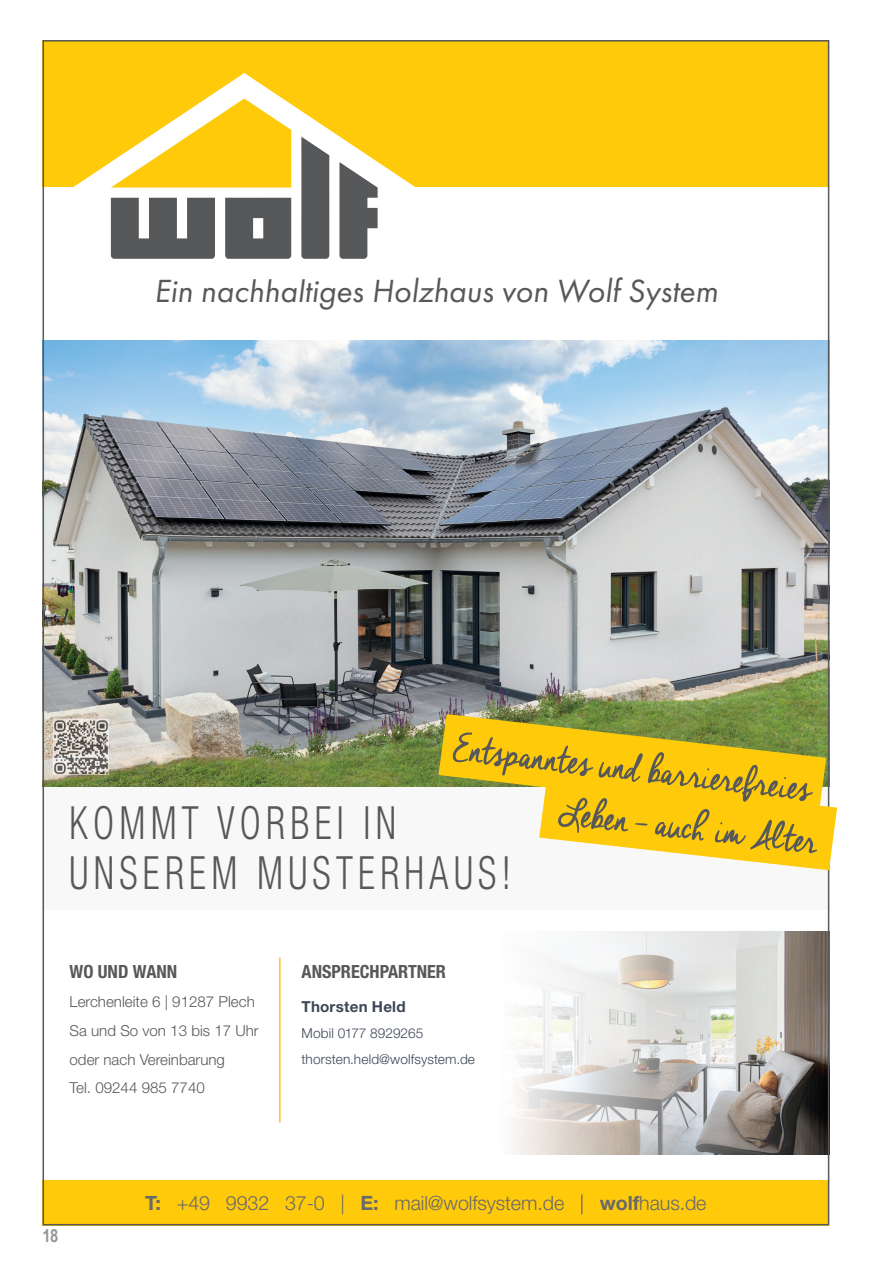
<style>
.page{position:relative;width:893px;height:1263px;background:#fff}
.page>*{position:absolute;margin:0;border:0;box-sizing:border-box;transform-origin:0 0}
.t1{font:46.95px "Cheddar Jack";color:#57585a}
.t2{font:300 condensed 45.9px/49.9px "Helvetica Neue LT Pro";letter-spacing:.14em;color:#57585a;scale:.83 1}
.t3{font:italic 33.3px "Futura PT";color:#57585a}
.t4{font:300 19.65px "Helvetica Neue LT Pro";letter-spacing:-.005em;color:#69696c}
.t5{font:700 condensed 18.15px "Helvetica Neue LT Pro";color:#57585a}
.t6{font:700 18px "Arial Narrow";color:#939598}
.t7{font:300 15.15px/28.8px "Helvetica Neue LT Pro";color:#57585a}
.t8{font:700 15.15px "Helvetica Neue LT Pro";letter-spacing:.015em;color:#3b4756}
.t9{font:300 13.65px/25.8px "Helvetica Neue LT Pro";letter-spacing:.01em;color:#3b4756}
.s1{font-weight:700}
.s2{color:#57585a}
</style>
<div class="page">
<div style="left:43px;top:786px;width:785px;height:124px;background:#f8f8f8"></div>
<img style="left:46px;top:340px;width:780px;height:446px">
<div style="left:43px;top:1180px;width:786px;height:45px;background:#feca0a"></div>
<div style="left:43px;top:40px;width:786px;height:146px;background:#feca0a"></div>
<svg style="left:74px;top:72px;width:341px;height:187px"></svg>
<img style="left:512px;top:931px;width:314px;height:224px">
<img style="left:53px;top:718px;width:56px;height:57px">
<hr style="left:279px;top:957px;width:2px;height:165px;background:#feca0a">
<svg style="left:438px;top:714px;width:399px;height:156px"></svg>
<h3 class="t3" style="left:154px;top:271px;width:565px">Ein nachhaltiges Holzhaus von Wolf System</h3>
<h1 class="t1" style="left:457px;top:720px;width:362px;rotate:7deg">Entspanntes und barrierefreies</h1>
<h1 class="t1" style="left:562px;top:785px;width:261px;rotate:7deg">Leben - auch im Alter</h1>
<h2 class="t2" style="left:70px;top:798px;width:533px">KOMMT VORBEI IN<br>UNSEREM MUSTERHAUS!</h2>
<p class="t5" style="left:70px;top:961px;width:109px">WO UND WANN</p>
<p class="t7" style="left:70px;top:987px;width:191px">Lerchenleite 6 | 91287 Plech<br>Sa und So von 13 bis 17 Uhr oder nach Vereinbarung<br>Tel. 09244 985 7740</p>
<p class="t5" style="left:302px;top:961px;width:146px">ANSPRECHPARTNER</p>
<p class="t8" style="left:302px;top:997px;width:106px">Thorsten Held</p>
<p class="t9" style="left:302px;top:1020px;width:175px">Mobil 0177 8929265 thorsten.held@wolfsystem.de</p>
<p class="t6" style="left:43px;top:1222px;width:17px">18</p>
<p class="t4" style="left:145px;top:1191px;width:563px"><span class="s1">T:</span> +49 9932 37-0 | <span class="s1">E:</span> mail@wolfsystem.de <span class="s2">|</span> <span class="s1">wolf</span>haus.de</p>
</div>
